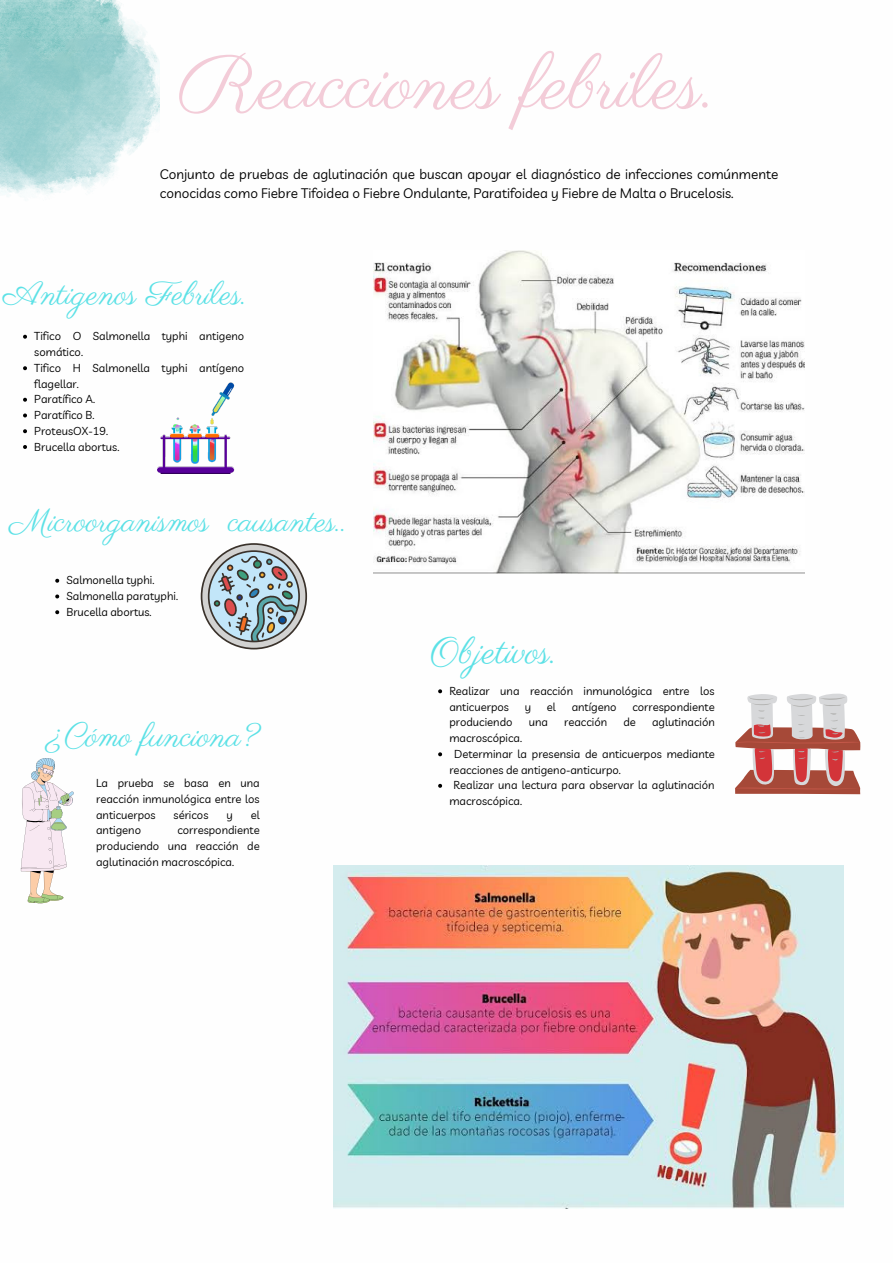
<style>
.page{position:relative;width:893px;height:1263px;background:#fff}
.page>*{position:absolute;margin:0;border:0;box-sizing:border-box;transform-origin:0 0}
.t1{font:76.5px "Parisienne";color:#f3ccd8}
.t2{font:37.5px "Parisienne";color:#5ce1e6}
.t3{font:33px "Parisienne";color:#5ce1e6}
.t4{font:32.25px "Parisienne";color:#5ce1e6}
.t5{font:13.5px/18.6px "Livvic";color:#000}
.t6{font:11.25px/15.8px "Livvic";color:#000}
</style>
<div class="page">
<img style="left:0;top:0;width:160px;height:196px">
<img style="left:157px;top:382px;width:78px;height:91px">
<svg style="left:201px;top:543px;width:106px;height:106px"></svg>
<img style="left:373px;top:251px;width:431px;height:323px">
<svg style="left:21px;top:758px;width:53px;height:145px"></svg>
<svg style="left:735px;top:694px;width:125px;height:100px"></svg>
<img style="left:334px;top:866px;width:509px;height:342px">
<svg style="left:23px;top:335px;width:4px;height:4px"></svg>
<svg style="left:23px;top:366px;width:4px;height:4px"></svg>
<svg style="left:23px;top:398px;width:4px;height:4px"></svg>
<svg style="left:23px;top:413px;width:4px;height:4px"></svg>
<svg style="left:23px;top:429px;width:4px;height:4px"></svg>
<svg style="left:23px;top:445px;width:4px;height:4px"></svg>
<svg style="left:55px;top:579px;width:4px;height:4px"></svg>
<svg style="left:55px;top:594px;width:4px;height:4px"></svg>
<svg style="left:55px;top:610px;width:4px;height:4px"></svg>
<svg style="left:438px;top:689px;width:4px;height:4px"></svg>
<svg style="left:438px;top:752px;width:4px;height:4px"></svg>
<svg style="left:438px;top:784px;width:4px;height:4px"></svg>
<h1 class="t1" style="left:178px;top:37px;width:538px">Reacciones febriles.</h1>
<p class="t5" style="left:160px;top:165px;width:620px">Conjunto de pruebas de aglutinación que buscan apoyar el diagnóstico de infecciones comúnmente conocidas como Fiebre Tifoidea o Fiebre Ondulante, Paratifoidea y Fiebre de Malta o Brucelosis.</p>
<h3 class="t3" style="left:3px;top:274px;width:245px">Antigenos Febriles.</h3>
<p class="t6" style="left:34px;top:328px;width:211px">Tifico O Salmonella typhi antigeno somático.<br>Tifico H Salmonella typhi antígeno flagellar.<br>Paratífico A.<br>Paratífico B.<br>ProteusOX-19.<br>Brucella abortus.</p>
<h3 class="t4" style="left:10px;top:502px;width:338px">Microorganismos causantes..</h3>
<p class="t6" style="left:67px;top:572px;width:113px">Salmonella typhi.<br>Salmonella paratyphi.<br>Brucella abortus.</p>
<h3 class="t3" style="left:46px;top:715px;width:214px">¿Cómo funciona?</h3>
<p class="t6" style="left:96px;top:775px;width:165px;text-align:justify">La prueba se basa en una reacción inmunológica entre los anticuerpos</p>
<p class="t6" style="left:174px;top:806px;width:36px">séricos</p>
<p class="t6" style="left:226px;top:806px;width:8px">y</p>
<p class="t6" style="left:251px;top:806px;width:10px">el</p>
<p class="t6" style="left:96px;top:822px;width:165px;text-align:justify;text-indent:81px">correspondiente produciendo una reacción de aglutinación macroscópica.</p>
<p class="t6" style="left:96px;top:822px;width:46px">antigeno</p>
<h2 class="t2" style="left:430px;top:628px;width:127px">Objetivos.</h2>
<p class="t6" style="left:449px;top:683px;width:267px">Realizar una reacción inmunológica entre los anticuerpos</p>
<p class="t6" style="left:525px;top:698px;width:8px">y</p>
<p class="t6" style="left:547px;top:698px;width:10px">el</p>
<p class="t6" style="left:572px;top:698px;width:46px">antígeno</p>
<p class="t6" style="left:632px;top:698px;width:84px">correspondiente</p>
<p class="t6" style="left:449px;top:714px;width:65px">produciendo</p>
<p class="t6" style="left:529px;top:714px;width:21px">una</p>
<p class="t6" style="left:564px;top:714px;width:44px">reacción</p>
<p class="t6" style="left:623px;top:714px;width:14px">de</p>
<p class="t6" style="left:652px;top:714px;width:64px">aglutinación</p>
<p class="t6" style="left:449px;top:730px;width:74px">macroscópica.</p>
<p class="t6" style="left:454px;top:746px;width:262px">Determinar la presensia de anticuerpos mediante</p>
<p class="t6" style="left:449px;top:761px;width:173px">reacciones de antigeno-anticurpo.</p>
<p class="t6" style="left:454px;top:777px;width:262px">Realizar una lectura para observar la aglutinación</p>
<p class="t6" style="left:449px;top:793px;width:74px">macroscópica.</p>
</div>
